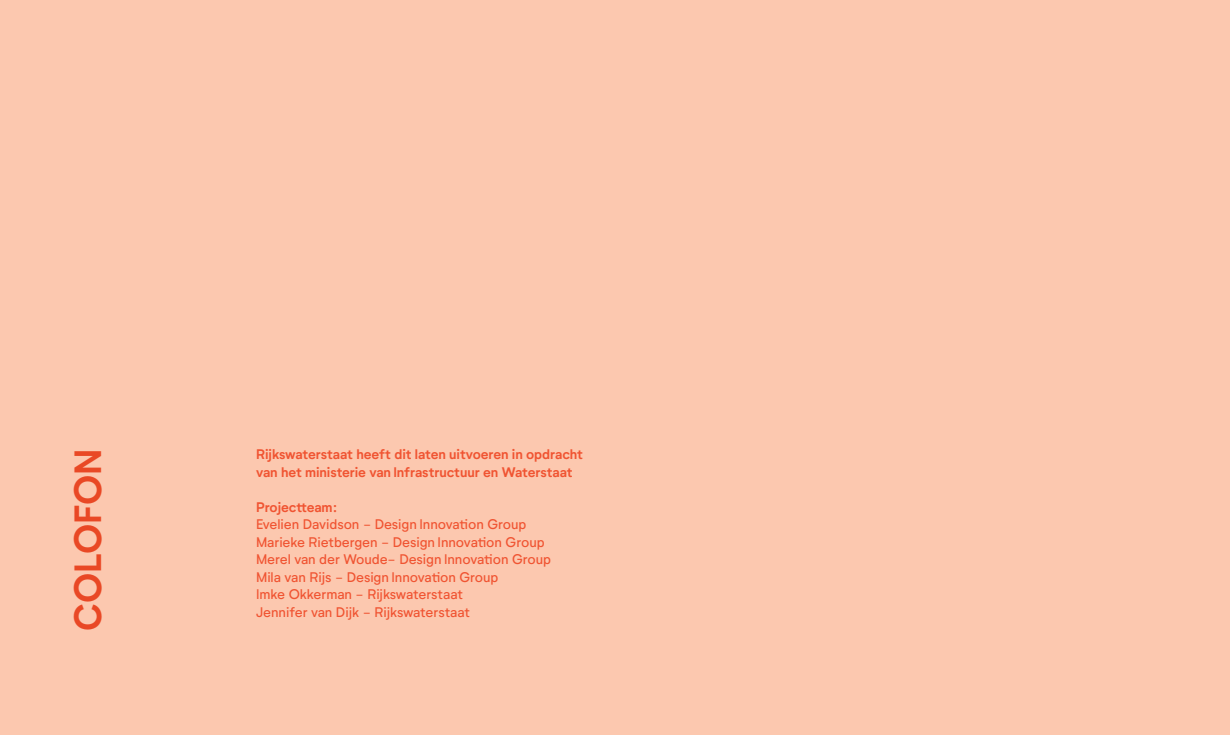
<style>
.page{position:relative;width:1230px;height:735px;background:#fcc8af}
.page>*{position:absolute;margin:0;border:0;box-sizing:border-box;transform-origin:0 0}
._1_DIG_titel_voorblad{font:600 37.5px "Neutrif Studio";letter-spacing:-.005em;color:#e94825}
._1_DIG_titel_voorblad-2{font:13.75px "Neutrif Studio";letter-spacing:-.005em;color:#f05432}
._1_DIG_titel_voorblad-3{font:600 13.75px/17.5px "Neutrif Studio";letter-spacing:-.01em;color:#f05432}
</style>
<div class="page">
<p class="_1_DIG_titel_voorblad" style="left:65px;top:631px;width:184px;rotate:-90deg">COLOFON</p>
<p class="_1_DIG_titel_voorblad-3" style="left:256px;top:446px;width:329px">Rijkswaterstaat heeft dit laten uitvoeren in opdracht van het ministerie van Infrastructuur en Waterstaat</p>
<p class="_1_DIG_titel_voorblad-3" style="left:256px;top:498px;width:83px">Projectteam:</p>
<p class="_1_DIG_titel_voorblad-2" style="left:256px;top:516px;width:272px">Evelien Davidson - Design Innovation Group</p>
<p class="_1_DIG_titel_voorblad-2" style="left:256px;top:533px;width:290px">Marieke Rietbergen - Design Innovation Group</p>
<p class="_1_DIG_titel_voorblad-2" style="left:256px;top:551px;width:297px">Merel van der Woude- Design Innovation Group</p>
<p class="_1_DIG_titel_voorblad-2" style="left:256px;top:568px;width:244px">Mila van Rijs - Design Innovation Group</p>
<p class="_1_DIG_titel_voorblad-2" style="left:256px;top:586px;width:209px">Imke Okkerman - Rijkswaterstaat</p>
<p class="_1_DIG_titel_voorblad-2" style="left:256px;top:603px;width:216px">Jennifer van Dijk - Rijkswaterstaat</p>
</div>
